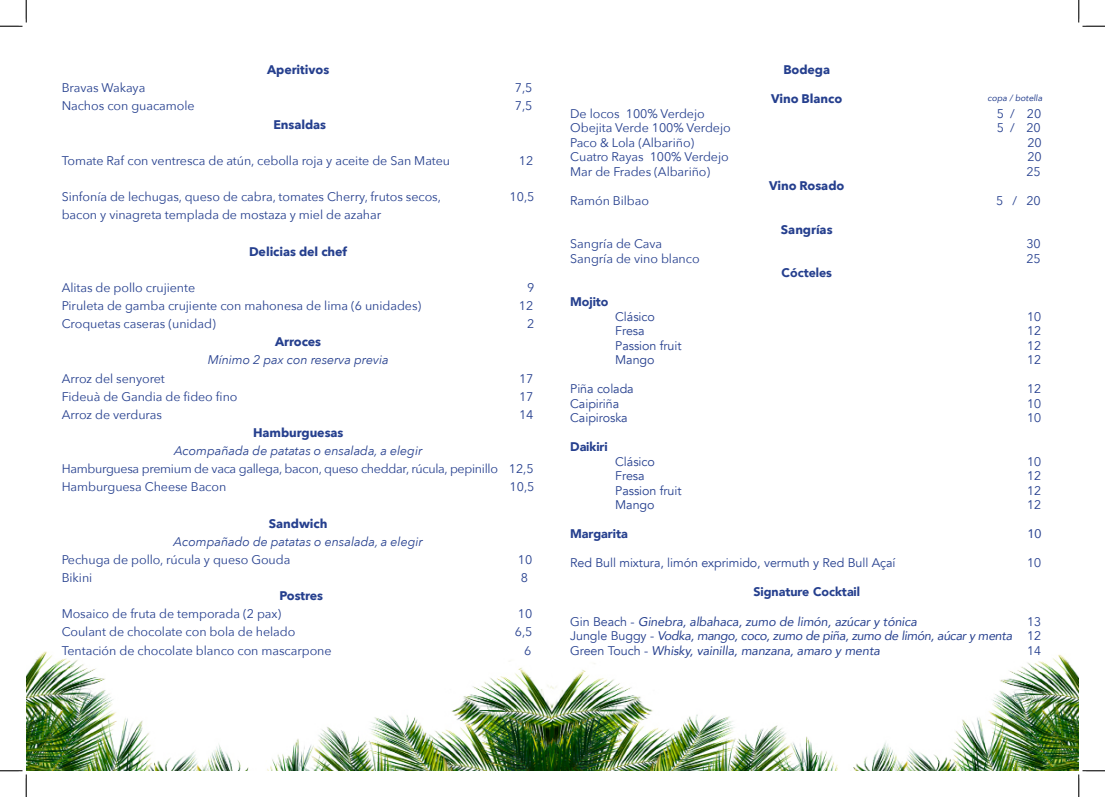
<style>
.page{position:relative;width:1105px;height:797px;background:#fff}
.page>*{position:absolute;margin:0;border:0;box-sizing:border-box;transform-origin:0 0}
.t1{font:12.5px "Avenir Next";letter-spacing:-.005em;color:#253f8e}
.t2{font:italic 12.5px/14.5px "Avenir";letter-spacing:-.005em;color:#253f8e;text-align:justify}
.t3{font:12.5px "Avenir";letter-spacing:-.005em;color:#253f8e}
.t4{font:700 12.5px "Avenir Next";letter-spacing:-.005em;color:#253f8e}
.t5{font:italic 12.5px "Avenir Next";letter-spacing:-.005em;color:#253f8e}
.t6{font:12.5px/18.1px "Avenir Next";letter-spacing:-.025em;color:#253f8e}
.t7{font:900 12.5px "Avenir";letter-spacing:-.005em;color:#253f8e}
.t8{font:12.5px "Avenir";color:#253f8e}
.t9{font:italic 8.75px "Avenir";color:#253f8e}
.s1{font-style:normal}
</style>
<div class="page">
<img style="left:26px;top:651px;width:526px;height:119px">
<img style="left:553px;top:654px;width:526px;height:116px">
<svg style="left:0;top:0;width:27px;height:27px"></svg>
<svg style="left:0;top:770px;width:27px;height:27px"></svg>
<svg style="left:1078px;top:0;width:27px;height:27px"></svg>
<svg style="left:1078px;top:770px;width:27px;height:27px"></svg>
<p class="t4" style="left:267px;top:59px;width:64px">Aperitivos</p>
<p class="t1" style="left:62px;top:77px;width:85px">Bravas Wakaya</p>
<p class="t1" style="left:515px;top:77px;width:19px">7,5</p>
<p class="t1" style="left:62px;top:96px;width:134px">Nachos con guacamole</p>
<p class="t1" style="left:515px;top:96px;width:19px">7,5</p>
<p class="t4" style="left:273px;top:113px;width:54px">Ensaldas</p>
<p class="t1" style="left:62px;top:150px;width:390px">Tomate Raf con ventresca de atún, cebolla roja y aceite de San Mateu</p>
<p class="t1" style="left:519px;top:150px;width:16px">12</p>
<p class="t1" style="left:62px;top:186px;width:381px">Sinfonía de lechugas, queso de cabra, tomates Cherry, frutos secos,</p>
<p class="t1" style="left:510px;top:186px;width:26px">10,5</p>
<p class="t1" style="left:62px;top:204px;width:321px">bacon y vinagreta templada de mostaza y miel de azahar</p>
<p class="t4" style="left:249px;top:240px;width:100px">Delicias del chef</p>
<p class="t1" style="left:62px;top:277px;width:135px">Alitas de pollo crujiente</p>
<p class="t1" style="left:527px;top:277px;width:9px">9</p>
<p class="t1" style="left:62px;top:295px;width:361px">Piruleta de gamba crujiente con mahonesa de lima (6 unidades)</p>
<p class="t1" style="left:519px;top:295px;width:16px">12</p>
<p class="t1" style="left:62px;top:313px;width:156px">Croquetas caseras (unidad)</p>
<p class="t1" style="left:527px;top:313px;width:9px">2</p>
<p class="t4" style="left:275px;top:331px;width:47px">Arroces</p>
<p class="t5" style="left:208px;top:349px;width:183px">Mínimo 2 pax con reserva previa</p>
<p class="t1" style="left:62px;top:367px;width:105px">Arroz del senyoret</p>
<p class="t1" style="left:519px;top:367px;width:16px">17</p>
<p class="t1" style="left:62px;top:386px;width:177px">Fideuà de Gandia de fideo fino</p>
<p class="t1" style="left:519px;top:386px;width:16px">17</p>
<p class="t1" style="left:62px;top:404px;width:102px">Arroz de verduras</p>
<p class="t1" style="left:519px;top:404px;width:16px">14</p>
<p class="t4" style="left:253px;top:421px;width:92px">Hamburguesas</p>
<p class="t5" style="left:174px;top:440px;width:250px">Acompañada de patatas o ensalada, a elegir</p>
<p class="t6" style="left:62px;top:459px;width:473px">Hamburguesa premium de vaca gallega, bacon, queso cheddar, rúcula, pepinillo 12,5<br>Hamburguesa Cheese Bacon</p>
<p class="t1" style="left:510px;top:476px;width:26px">10,5</p>
<p class="t4" style="left:269px;top:512px;width:60px">Sandwich</p>
<p class="t5" style="left:174px;top:531px;width:251px">Acompañado de patatas o ensalada, a elegir</p>
<p class="t1" style="left:62px;top:549px;width:230px">Pechuga de pollo, rúcula y queso Gouda</p>
<p class="t1" style="left:518px;top:549px;width:16px">10</p>
<p class="t1" style="left:62px;top:567px;width:32px">Bikini</p>
<p class="t1" style="left:521px;top:567px;width:9px">8</p>
<p class="t4" style="left:280px;top:585px;width:45px">Postres</p>
<p class="t1" style="left:62px;top:603px;width:221px">Mosaico de fruta de temporada (2 pax)</p>
<p class="t1" style="left:518px;top:603px;width:16px">10</p>
<p class="t1" style="left:62px;top:621px;width:235px">Coulant de chocolate con bola de helado</p>
<p class="t1" style="left:515px;top:621px;width:19px">6,5</p>
<p class="t1" style="left:62px;top:639px;width:271px">Tentación de chocolate blanco con mascarpone</p>
<p class="t1" style="left:524px;top:639px;width:9px">6</p>
<p class="t4" style="left:783px;top:59px;width:48px">Bodega</p>
<p class="t4" style="left:771px;top:88px;width:73px">Vino Blanco</p>
<p class="t9" style="left:988px;top:93px;width:56px">copa / botella</p>
<p class="t1" style="left:570px;top:103px;width:136px">De locos 100% Verdejo</p>
<p class="t1" style="left:997px;top:103px;width:46px">5 / 20</p>
<p class="t1" style="left:570px;top:117px;width:162px">Obejita Verde 100% Verdejo</p>
<p class="t1" style="left:997px;top:117px;width:46px">5 / 20</p>
<p class="t1" style="left:570px;top:132px;width:126px">Paco &amp; Lola (Albariño)</p>
<p class="t1" style="left:1027px;top:132px;width:16px">20</p>
<p class="t1" style="left:570px;top:146px;width:160px">Cuatro Rayas 100% Verdejo</p>
<p class="t1" style="left:1027px;top:146px;width:16px">20</p>
<p class="t1" style="left:570px;top:161px;width:142px">Mar de Frades (Albariño)</p>
<p class="t1" style="left:1026px;top:161px;width:16px">25</p>
<p class="t4" style="left:769px;top:175px;width:77px">Vino Rosado</p>
<p class="t1" style="left:570px;top:190px;width:80px">Ramón Bilbao</p>
<p class="t1" style="left:996px;top:190px;width:46px">5 / 20</p>
<p class="t4" style="left:781px;top:218px;width:53px">Sangrías</p>
<p class="t1" style="left:570px;top:233px;width:93px">Sangría de Cava</p>
<p class="t1" style="left:1026px;top:233px;width:16px">30</p>
<p class="t1" style="left:570px;top:248px;width:131px">Sangría de vino blanco</p>
<p class="t1" style="left:1026px;top:248px;width:16px">25</p>
<p class="t7" style="left:782px;top:262px;width:52px">Cócteles</p>
<p class="t7" style="left:570px;top:291px;width:40px">Mojito</p>
<p class="t3" style="left:615px;top:309px;width:41px">Clásico</p>
<p class="t3" style="left:1027px;top:309px;width:15px">10</p>
<p class="t3" style="left:615px;top:323px;width:31px">Fresa</p>
<p class="t3" style="left:1027px;top:323px;width:15px">12</p>
<p class="t3" style="left:615px;top:338px;width:68px">Passion fruit</p>
<p class="t3" style="left:1027px;top:338px;width:15px">12</p>
<p class="t3" style="left:615px;top:352px;width:41px">Mango</p>
<p class="t3" style="left:1027px;top:352px;width:15px">12</p>
<p class="t3" style="left:570px;top:381px;width:65px">Piña colada</p>
<p class="t3" style="left:1027px;top:381px;width:15px">12</p>
<p class="t3" style="left:570px;top:396px;width:51px">Caipiriña</p>
<p class="t3" style="left:1027px;top:396px;width:15px">10</p>
<p class="t3" style="left:570px;top:410px;width:59px">Caipiroska</p>
<p class="t3" style="left:1027px;top:410px;width:15px">10</p>
<p class="t7" style="left:570px;top:436px;width:39px">Daikiri</p>
<p class="t3" style="left:615px;top:454px;width:41px">Clásico</p>
<p class="t3" style="left:1027px;top:454px;width:15px">10</p>
<p class="t3" style="left:615px;top:468px;width:31px">Fresa</p>
<p class="t3" style="left:1027px;top:468px;width:15px">12</p>
<p class="t3" style="left:615px;top:483px;width:68px">Passion fruit</p>
<p class="t3" style="left:1027px;top:483px;width:15px">12</p>
<p class="t3" style="left:615px;top:497px;width:41px">Mango</p>
<p class="t3" style="left:1027px;top:497px;width:15px">12</p>
<p class="t7" style="left:570px;top:523px;width:59px">Margarita</p>
<p class="t8" style="left:1027px;top:524px;width:15px">10</p>
<p class="t3" style="left:570px;top:555px;width:327px">Red Bull mixtura, limón exprimido, vermuth y Red Bull Açaí</p>
<p class="t3" style="left:1027px;top:555px;width:15px">10</p>
<p class="t7" style="left:753px;top:581px;width:108px">Signature Cocktail</p>
<p class="t2" style="left:570px;top:614px;width:348px"><span class="s1">Gin Beach -</span> Ginebra, albahaca, zumo de limón, azúcar y tónica</p>
<p class="t2" style="left:570px;top:614px;width:472px;text-indent:457px"><span class="s1">13<br>Jungle Buggy -</span> Vodka, mango, coco, zumo de piña, zumo de limón, aúcar y menta <span class="s1">12<br>Green Touch -</span> Whisky, vainilla, manzana, amaro y menta</p>
<p class="t3" style="left:1027px;top:642px;width:15px">14</p>
</div>
